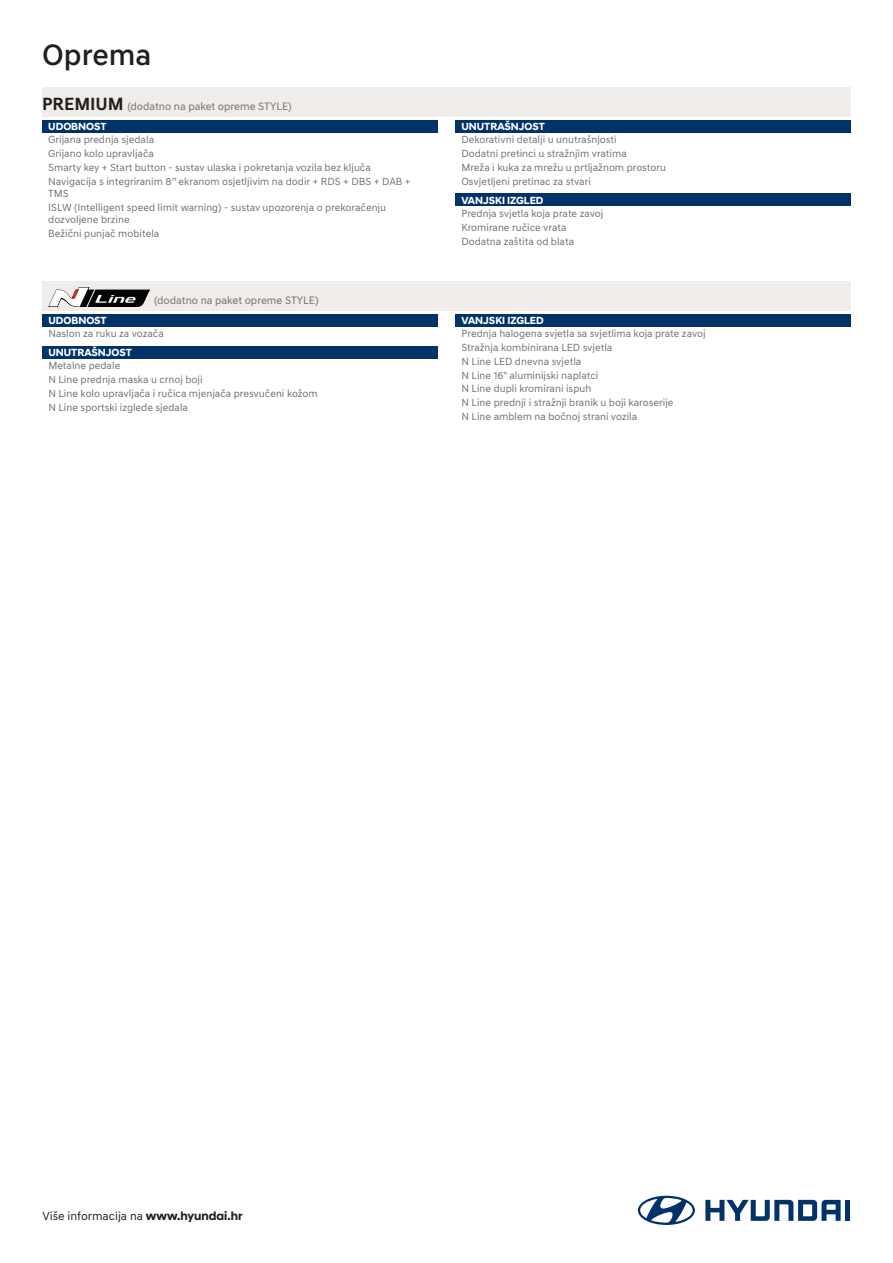
<style>
.page{position:relative;width:893px;height:1263px;background:#fff}
.page>*{position:absolute;margin:0;border:0;box-sizing:border-box;transform-origin:0 0}
.t1{font:500 30px "Hyundai Sans Text";color:#231f20}
.t2{font:12px "Hyundai Sans Text";color:#231f20}
.t3{font:10.95px "Hyundai Sans Text";color:#717074}
.t4{font:10.5px/13.8px "Hyundai Sans Text";color:#717074}
.t5{font:700 10.5px "Hyundai Sans Head";color:#fff}
.s1{font-weight:700;font-size:18px;color:#231f20}
.s2{font-family:"Hyundai Sans Head";font-weight:700}
</style>
<div class="page">
<div style="left:42px;top:87px;width:808px;height:29px;background:#efece9"></div>
<div style="left:42px;top:120px;width:395px;height:13px;background:#013368"></div>
<div style="left:455px;top:120px;width:395px;height:13px;background:#013368"></div>
<div style="left:455px;top:194px;width:395px;height:12px;background:#013368"></div>
<svg style="left:705px;top:1200px;width:136px;height:21px"></svg>
<div style="left:845px;top:1200px;width:5px;height:21px;background:#013368"></div>
<svg style="left:638px;top:1196px;width:57px;height:29px"></svg>
<div style="left:42px;top:281px;width:809px;height:29px;background:#efece9"></div>
<div style="left:42px;top:314px;width:395px;height:12px;background:#013368"></div>
<div style="left:42px;top:346px;width:395px;height:12px;background:#013368"></div>
<div style="left:455px;top:314px;width:396px;height:12px;background:#013368"></div>
<img style="left:49px;top:287px;width:101px;height:19px">
<h1 class="t1" style="left:42px;top:36px;width:111px">Oprema</h1>
<p class="t3" style="left:42px;top:99px;width:251px"><span class="s1">PREMIUM</span> (dodatno na paket opreme STYLE)</p>
<p class="t5" style="left:48px;top:121px;width:46px">UDOBNOST</p>
<p class="t4" style="left:48px;top:133px;width:364px">Grijana prednja sjedala<br>Grijano kolo upravljača<br>Smarty key + Start button - sustav ulaska i pokretanja vozila bez ključa Navigacija s integriranim 8’’ ekranom osjetljivim na dodir + RDS + DBS + DAB +</p>
<p class="t4" style="left:48px;top:186px;width:339px">TMS<br>ISLW (Intelligent speed limit warning) - sustav upozorenja o prekoračenju</p>
<p class="t4" style="left:48px;top:212px;width:113px">dozvoljene brzine<br>Bežični punjač mobitela</p>
<p class="t3" style="left:154px;top:293px;width:166px">(dodatno na paket opreme STYLE)</p>
<p class="t5" style="left:48px;top:314px;width:46px">UDOBNOST</p>
<p class="t4" style="left:48px;top:327px;width:117px">Naslon za ruku za vozača</p>
<p class="t5" style="left:48px;top:346px;width:66px">UNUTRAŠNJOST</p>
<p class="t4" style="left:48px;top:359px;width:271px">Metalne pedale<br>N Line prednja maska u crnoj boji<br>N Line kolo upravljača i ručica mjenjača presvučeni kožom N Line sportski izglede sjedala</p>
<p class="t5" style="left:461px;top:121px;width:66px">UNUTRAŠNJOST</p>
<p class="t4" style="left:461px;top:133px;width:206px">Dekorativni detalji u unutrašnjosti<br>Dodatni pretinci u stražnjim vratima<br>Mreža i kuka za mrežu u prtljažnom prostoru Osvjetljeni pretinac za stvari</p>
<p class="t5" style="left:461px;top:194px;width:84px">VANJSKI IZGLED</p>
<p class="t4" style="left:461px;top:206px;width:144px">Prednja svjetla koja prate zavoj<br>Kromirane ručice vrata<br>Dodatna zaštita od blata</p>
<p class="t5" style="left:461px;top:314px;width:84px">VANJSKI IZGLED</p>
<p class="t4" style="left:461px;top:327px;width:246px">Prednja halogena svjetla sa svjetlima koja prate zavoj Stražnja kombinirana LED svjetla<br>N Line LED dnevna svjetla<br>N Line 16" aluminijski naplatci<br>N Line dupli kromirani ispuh<br>N Line prednji i stražnji branik u boji karoserije<br>N Line amblem na bočnoj strani vozila</p>
<p class="t2" style="left:43px;top:1209px;width:201px">Više informacija na <span class="s2">www.hyundai.hr</span></p>
</div>
